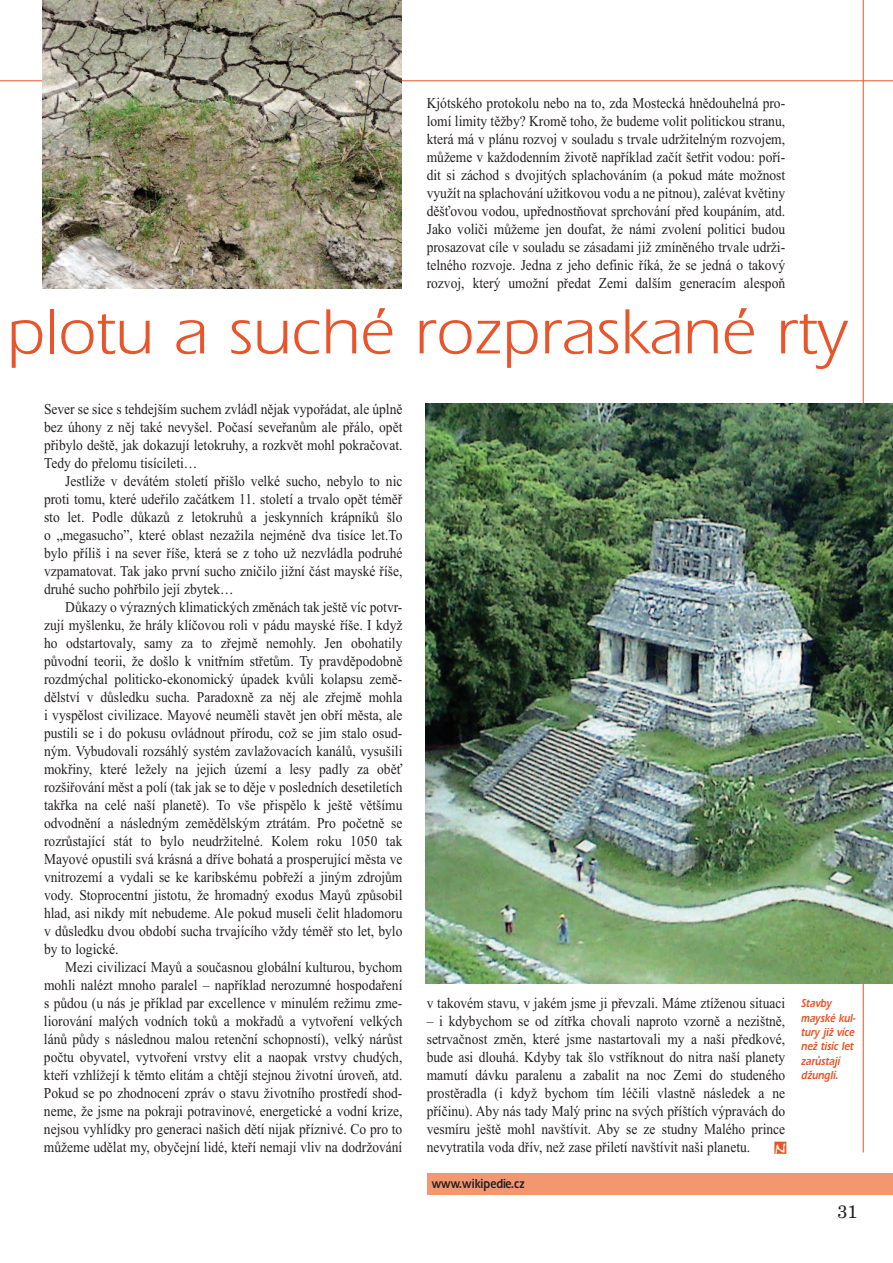
<style>
.page{position:relative;width:893px;height:1263px;background:#fff}
.page>*{position:absolute;margin:0;border:0;box-sizing:border-box;transform-origin:0 0}
.t1{font:66px "Expect CE";color:#e9542a}
.t2{font:18px "Century CE";color:#231f20}
.t3{font:15px/18px "Times New Roman";color:#231f20;text-align:justify;scale:.9 1}
.t4{font:13.5px "Expect Black CE";color:#231f20;scale:.8 1}
.t5{font:italic 12px/14.4px "Expect Black CE";color:#e9542a;scale:.8 1}
</style>
<div class="page">
<hr style="left:863px;top:0;width:1px;height:1152px;background:#e9542a">
<div style="left:427px;top:1174px;width:466px;height:21px;background:#f29770"></div>
<hr style="left:0;top:80px;width:893px;height:1px;background:#e9542a">
<img style="left:774px;top:1141px;width:13px;height:13px">
<img style="left:43px;top:0;width:358px;height:288px">
<img style="left:425px;top:404px;width:468px;height:579px">
<p class="t3" style="left:427px;top:94px;width:400px">Kjótského protokolu nebo na to, zda Mostecká hnědouhelná pro&shy;lomí limity těžby? Kromě toho, že budeme volit politickou stranu, která má v plánu rozvoj v souladu s trvale udržitelným rozvojem, můžeme v každodenním životě například začít šetřit vodou: poří&shy;dit si záchod s dvojitých splachováním (a pokud máte možnost využít na splachování užitkovou vodu a ne pitnou), zalévat květiny děšťovou vodou, upřednostňovat sprchování před koupáním, atd.<br>Jako voliči můžeme jen doufat, že námi zvolení politici budou prosazovat cíle v souladu se zásadami již zmíněného trvale udrži&shy;telného rozvoje. Jedna z jeho definic říká, že se jedná o takový rozvoj, který umožní předat Zemi dalším generacím alespoň</p>
<h1 class="t1" style="left:7px;top:309px;width:843px">plotu a suché rozpraskané rty</h1>
<p class="t3" style="left:44px;top:400px;width:400px">Sever se sice s tehdejším suchem zvládl nějak vypořádat, ale úplně bez úhony z něj také nevyšel. Počasí seveřanům ale přálo, opět přibylo deště, jak dokazují letokruhy, a rozkvět mohl pokračovat.<br>Tedy do přelomu tisícileti…</p>
<p class="t3" style="left:44px;top:472px;width:400px;text-indent:21px">Jestliže v devátém století přišlo velké sucho, nebylo to nic proti tomu, které udeřilo začátkem 11. století a trvalo opět téměř sto let. Podle důkazů z letokruhů a jeskynních krápníků šlo o „megasucho”, které oblast nezažila nejméně dva tisíce let.To bylo příliš i na sever říše, která se z toho už nezvládla podruhé vzpamatovat. Tak jako první sucho zničilo jižní část mayské říše, druhé sucho pohřbilo její zbytek…</p>
<p class="t3" style="left:44px;top:598px;width:400px;text-indent:21px">Důkazy o výrazných klimatických změnách tak ještě víc potvr&shy;zují myšlenku, že hrály klíčovou roli v pádu mayské říše. I když ho odstartovaly, samy za to zřejmě nemohly. Jen obohatily původní teorii, že došlo k vnitřním střetům. Ty pravděpodobně rozdmýchal politicko-ekonomický úpadek kvůli kolapsu země&shy;dělství v důsledku sucha. Paradoxně za něj ale zřejmě mohla i vyspělost civilizace. Mayové neuměli stavět jen obří města, ale pustili se i do pokusu ovládnout přírodu, což se jim stalo osud&shy;ným. Vybudovali rozsáhlý systém zavlažovacích kanálů, vysušili mokřiny, které ležely na jejich území a lesy padly za oběť rozšiřování měst a polí (tak jak se to děje v posledních desetiletích takřka na celé naší planetě). To vše přispělo k ještě většímu odvodnění a následným zemědělským ztrátám. Pro početně se rozrůstající stát to bylo neudržitelné. Kolem roku 1050 tak Mayové opustili svá krásná a dříve bohatá a prosperující města ve vnitrozemí a vydali se ke karibskému pobřeží a jiným zdrojům vody. Stoprocentní jistotu, že hromadný exodus Mayů způsobil hlad, asi nikdy mít nebudeme. Ale pokud museli čelit hladomoru v důsledku dvou období sucha trvajícího vždy téměř sto let, bylo by to logické.</p>
<p class="t3" style="left:44px;top:958px;width:400px;text-indent:21px">Mezi civilizací Mayů a současnou globální kulturou, bychom mohli nalézt mnoho paralel – například nerozumné hospodaření s půdou (u nás je příklad par excellence v minulém režimu zme&shy;liorování malých vodních toků a mokřadů a vytvoření velkých lánů půdy s následnou malou retenční schopností), velký nárůst počtu obyvatel, vytvoření vrstvy elit a naopak vrstvy chudých, kteří vzhlížejí k těmto elitám a chtějí stejnou životní úroveň, atd.<br>Pokud se po zhodnocení zpráv o stavu životního prostředí shod&shy;neme, že jsme na pokraji potravinové, energetické a vodní krize, nejsou vyhlídky pro generaci našich dětí nijak příznivé. Co pro to můžeme udělat my, obyčejní lidé, kteří nemají vliv na dodržování</p>
<p class="t3" style="left:427px;top:994px;width:400px">v takovém stavu, v jakém jsme ji převzali. Máme ztíženou situaci</p>
<p class="t3" style="left:427px;top:1012px;width:400px">– i kdybychom se od zítřka chovali naproto vzorně a nezištně, setrvačnost změn, které jsme nastartovali my a naši předkové, bude asi dlouhá. Kdyby tak šlo vstříknout do nitra naší planety mamutí dávku paralenu a zabalit na noc Zemi do studeného prostěradla (i když bychom tím léčili vlastně následek a ne příčinu). Aby nás tady Malý princ na svých příštích výpravách do vesmíru ještě mohl navštívit. Aby se ze studny Malého prince nevytratila voda dřív, než zase přiletí navštívit naši planetu.</p>
<p class="t4" style="left:432px;top:1179px;width:118px">www.wikipedie.cz</p>
<p class="t5" style="left:801px;top:997px;width:71px">Stavby mayské kul&shy;tury již více než tisíc let zarůstaj í džunglí.</p>
<p class="t2" style="left:837px;top:1205px;width:22px">31</p>
</div>
